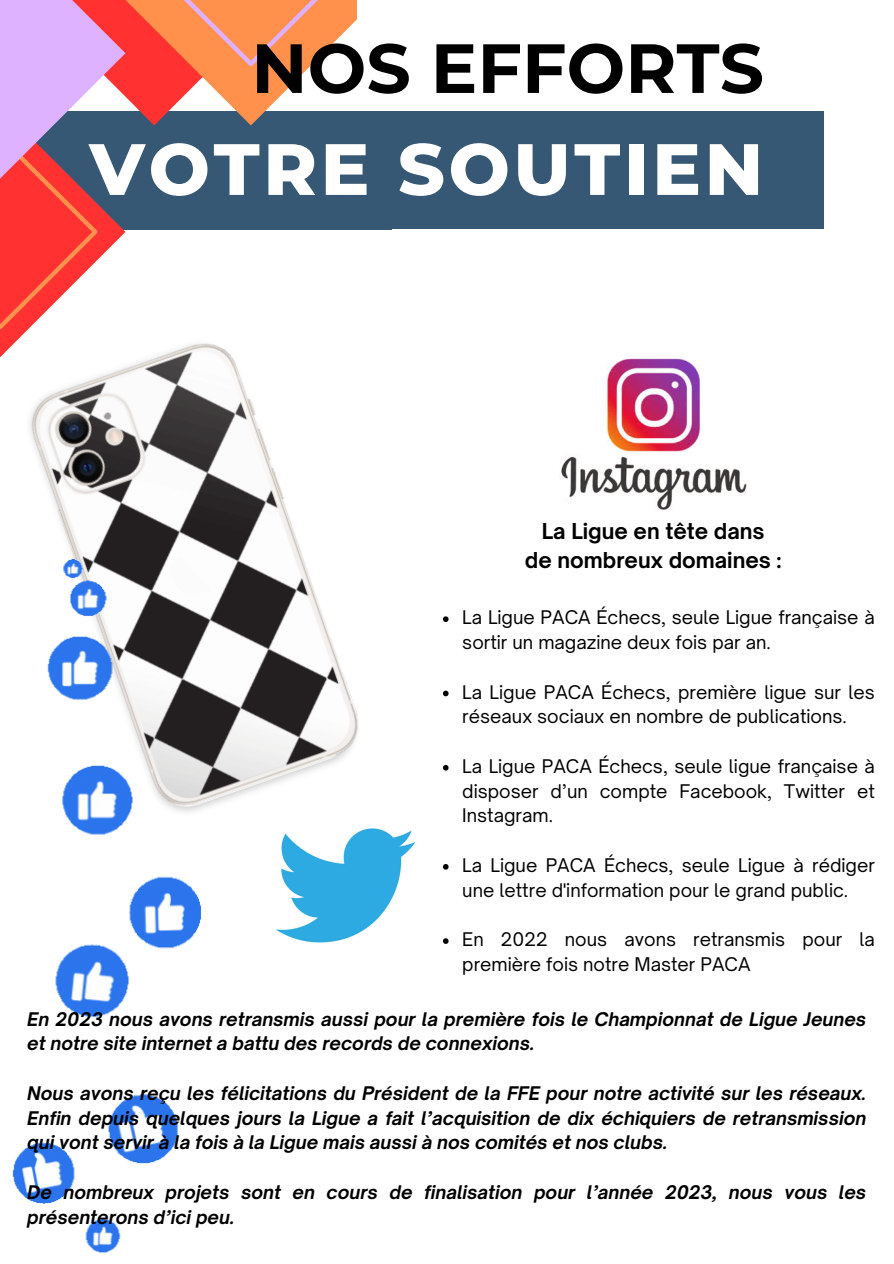
<style>
.page{position:relative;width:894px;height:1264px;background:#fff}
.page>*{position:absolute;margin:0;border:0;box-sizing:border-box;transform-origin:0 0}
.t1{font:800 72.45px "Montserrat";letter-spacing:.05em;color:#fff}
.t2{font:700 69.45px "Montserrat";color:#000}
.t3{font:700 21px/29.2px "Open Sauce One";color:#000;text-align:center}
.t4{font:italic 700 18px/24.8px "Open Sauce One";color:#000}
.t5{font:18px/24.8px "Open Sauce One";color:#000}
</style>
<div class="page">
<div style="left:0;top:111px;width:823px;height:118px;background:#365874"></div>
<img style="left:29px;top:357px;width:329px;height:451px">
<svg style="left:0;top:329px;width:232px;height:28px"></svg>
<svg style="left:0;top:0;width:357px;height:329px"></svg>
<svg style="left:0;top:0;width:318px;height:179px"></svg>
<img style="left:12px;top:554px;width:193px;height:699px">
<img style="left:275px;top:828px;width:141px;height:115px">
<img style="left:448px;top:358px;width:299px;height:262px">
<svg style="left:443px;top:616px;width:5px;height:6px"></svg>
<svg style="left:443px;top:690px;width:5px;height:6px"></svg>
<svg style="left:443px;top:765px;width:5px;height:5px"></svg>
<svg style="left:443px;top:864px;width:5px;height:5px"></svg>
<svg style="left:443px;top:938px;width:5px;height:5px"></svg>
<p class="t2" style="left:251px;top:26px;width:514px">NOS EFFORTS</p>
<h1 class="t1" style="left:89px;top:125px;width:675px">VOTRE SOUTIEN</h1>
<p class="t3" style="left:525px;top:516px;width:258px">La Ligue en tête dans<br>de nombreux domaines :</p>
<h2 class="t5" style="left:462px;top:605px;width:414px">La Ligue PACA Échecs, seule Ligue française à sortir un magazine deux fois par an.</h2>
<p class="t5" style="left:462px;top:679px;width:414px">La Ligue PACA Échecs, première ligue sur les réseaux sociaux en nombre de publications.</p>
<p class="t5" style="left:462px;top:753px;width:414px;text-align:justify">La Ligue PACA Échecs, seule ligue française à disposer d’un compte Facebook, Twitter et Instagram.</p>
<p class="t5" style="left:462px;top:852px;width:414px">La Ligue PACA Échecs, seule Ligue à rédiger une lettre d'information pour le grand public.</p>
<p class="t5" style="left:462px;top:926px;width:414px">En 2022 nous avons retransmis pour la première fois notre Master PACA</p>
<p class="t4" style="left:27px;top:1006px;width:840px">En 2023 nous avons retransmis aussi pour la première fois le Championnat de Ligue Jeunes et notre site internet a battu des records de connexions.</p>
<h3 class="t4" style="left:27px;top:1080px;width:840px;text-align:justify">Nous avons reçu les félicitations du Président de la FFE pour notre activité sur les réseaux.<br>Enfin depuis quelques jours la Ligue a fait l’acquisition de dix échiquiers de retransmission qui vont servir à la fois à la Ligue mais aussi à nos comités et nos clubs.</h3>
<h3 class="t4" style="left:27px;top:1179px;width:840px">De nombreux projets sont en cours de finalisation pour l’année 2023, nous vous les présenterons d’ici peu.</h3>
</div>
